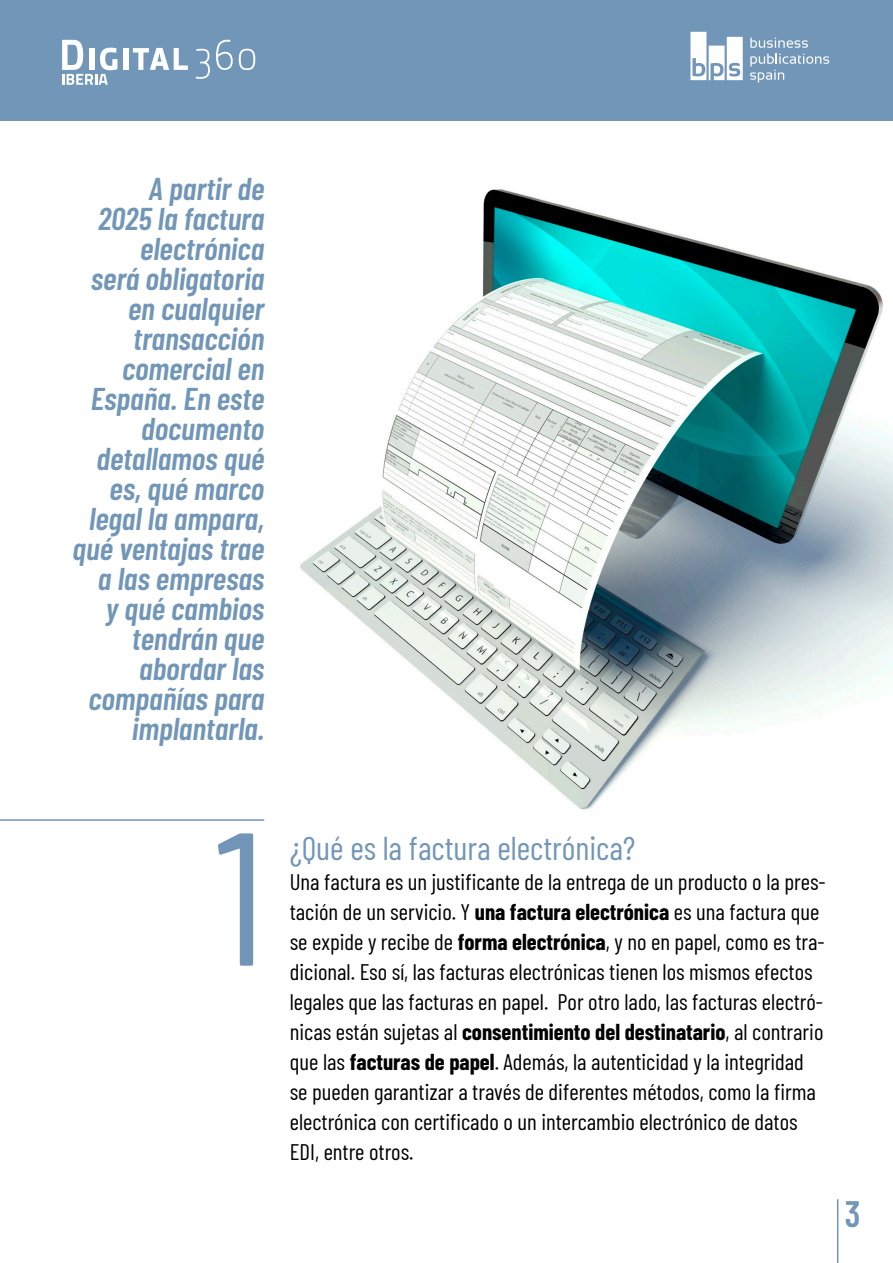
<style>
.page{position:relative;width:893px;height:1263px;background:#fff}
.page>*{position:absolute;margin:0;border:0;box-sizing:border-box;transform-origin:0 0}
.WP_NUM_LADILLO{font:189px "Barlow Condensed";color:#7196b8}
.t1{font:600 36.75px "Barlow Condensed";color:#7196b8}
.WP_LADILLO1{font:33px "Barlow Condensed";color:#7196b8}
.WP_ENTRADILLA{font:italic 600 31.5px/30px "Barlow Condensed";color:#7196b8;text-align:right}
.WP_TEXTO{font:22.5px/30px "Barlow Condensed";color:#000}
.s1{font-weight:700}
</style>
<div class="page">
<hr style="left:837px;top:1199px;width:1px;height:64px;background:#7196b8">
<div style="left:0;top:0;width:893px;height:121px;background:#7196b8"></div>
<svg style="left:750px;top:38px;width:58px;height:10px"></svg>
<svg style="left:750px;top:54px;width:79px;height:28px"></svg>
<svg style="left:690px;top:32px;width:53px;height:48px"></svg>
<div style="left:123px;top:48px;width:5px;height:22px;background:#fff"></div>
<svg style="left:133px;top:48px;width:55px;height:22px"></svg>
<svg style="left:196px;top:49px;width:14px;height:30px"></svg>
<svg style="left:216px;top:40px;width:17px;height:30px"></svg>
<svg style="left:239px;top:49px;width:16px;height:21px"></svg>
<svg style="left:62px;top:40px;width:55px;height:45px"></svg>
<hr style="left:0;top:819px;width:264px;height:2px;background:#7196b8">
<img style="left:300px;top:189px;width:593px;height:621px">
<p class="WP_ENTRADILLA" style="left:73px;top:172px;width:193px">A partir de<br>2025 la factura electrónica<br>será obligatoria en cualquier transacción comercial en<br>España. En este documento detallamos qué es, qué marco legal la ampara, qué ventajas trae a las empresas<br>y qué cambios tendrán que abordar las compañías para implantarla.</p>
<p class="WP_NUM_LADILLO" style="left:216px;top:763px;width:50px">1</p>
<p class="WP_LADILLO1" style="left:290px;top:825px;width:347px">¿Qué es la factura electrónica?</p>
<p class="WP_TEXTO" style="left:290px;top:866px;width:537px">Una factura es un justificante de la entrega de un producto o la pres&shy;tación de un servicio. Y <span class="s1">una factura electrónica</span> es una factura que se expide y recibe de <span class="s1">forma electrónica</span>, y no en papel, como es tra&shy;dicional. Eso sí, las facturas electrónicas tienen los mismos efectos legales que las facturas en papel. Por otro lado, las facturas electró&shy;nicas están sujetas al <span class="s1">consentimiento del destinatario</span>, al contrario que las <span class="s1">facturas de papel</span>. Además, la autenticidad y la integridad se pueden garantizar a través de diferentes métodos, como la firma electrónica con certificado o un intercambio electrónico de datos EDI, entre otros.</p>
<h2 class="t1" style="left:845px;top:1188px;width:17px">3</h2>
</div>
